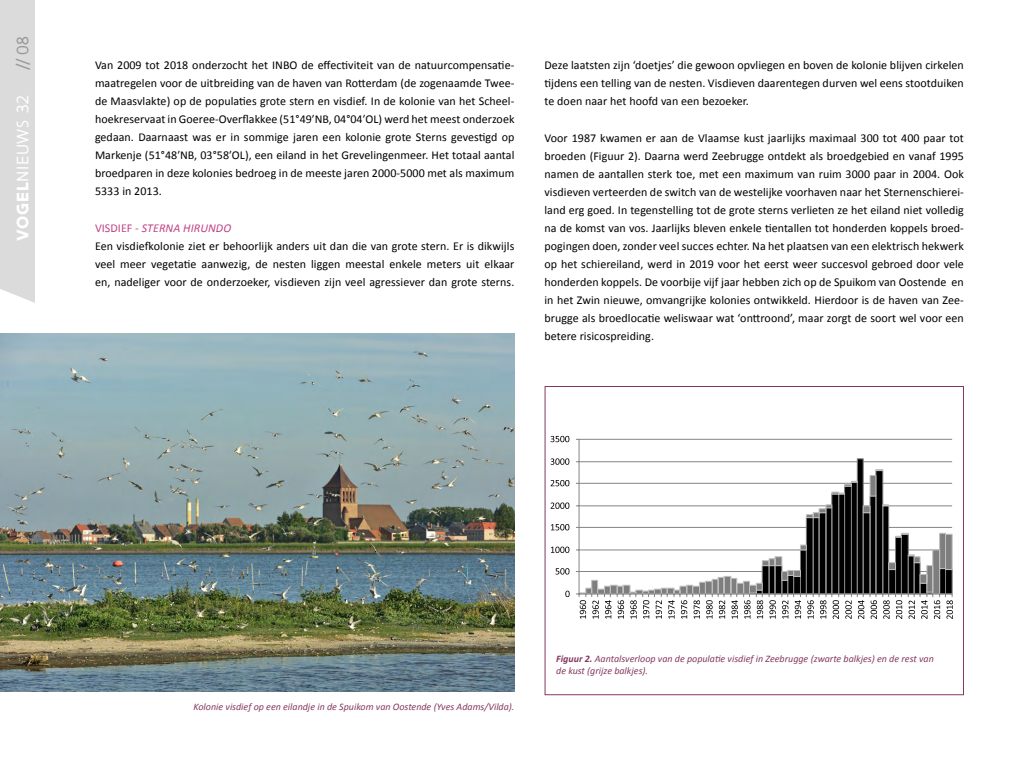
<style>
.page{position:relative;width:1024px;height:768px;background:#fff}
.page>*{position:absolute;margin:0;border:0;box-sizing:border-box;transform-origin:0 0}
.t1{font:18px "Flanders Art Sans";letter-spacing:.05em;color:#fff}
.t2{font:18px "Flanders Art Sans";color:#999}
.BODY{font:12px/18px "Calibri";letter-spacing:.005em;color:#000;text-align:justify}
.subtitel_2_corr{font:italic 12px "Calibri";letter-spacing:.005em;color:#c04384}
.ondertekst{font:italic 10px/11.5px "Calibri";color:#843860}
.s1{font-weight:700}
.s2{font-style:normal}
</style>
<div class="page">
<div style="left:0;top:0;width:35px;height:303px;background:#dbdbdb"></div>
<img style="left:0;top:333px;width:514px;height:359px">
<hr style="left:579px;top:439px;width:373px;height:1px;background:#848484">
<hr style="left:579px;top:461px;width:373px;height:1px;background:#848484">
<svg style="left:580px;top:482px;width:37px;height:111px"></svg>
<hr style="left:579px;top:593px;width:373px;height:1px;background:#848484">
<hr style="left:579px;top:439px;width:1px;height:155px;background:#848484">
<svg style="left:565px;top:591px;width:5px;height:6px"></svg>
<svg style="left:556px;top:568px;width:13px;height:7px"></svg>
<svg style="left:551px;top:547px;width:18px;height:6px"></svg>
<svg style="left:551px;top:524px;width:18px;height:6px"></svg>
<svg style="left:551px;top:503px;width:18px;height:6px"></svg>
<svg style="left:551px;top:480px;width:18px;height:6px"></svg>
<svg style="left:551px;top:458px;width:18px;height:7px"></svg>
<svg style="left:551px;top:436px;width:18px;height:6px"></svg>
<svg style="left:576px;top:593px;width:35px;height:26px"></svg>
<svg style="left:617px;top:458px;width:336px;height:161px"></svg>
<div style="left:545px;top:386px;width:419px;height:309px;border:1px solid #843860"></div>
<h1 class="t2" style="left:12px;top:71px;width:36px;rotate:-90deg">// 08</h1>
<h1 class="t1" style="left:12px;top:241px;width:147px;rotate:-90deg"><span class="s1">VOGEL</span>NIEUWS 32</h1>
<p class="BODY" style="left:95px;top:56px;width:421px">Van 2009 tot 2018 onderzocht het INBO de effectiviteit van de natuurcompensatie&shy;maatregelen voor de uitbreiding van de haven van Rotterdam (de zogenaamde Twee&shy;de Maasvlakte) op de populaties grote stern en visdief. In de kolonie van het Scheel&shy;hoekreservaat in Goeree-Overflakkee (51°49′NB, 04°04′OL) werd het meest onderzoek gedaan. Daarnaast was er in sommige jaren een kolonie grote Sterns gevestigd op Markenje (51°48′NB, 03°58′OL), een eiland in het Grevelingenmeer. Het totaal aantal broedparen in deze kolonies bedroeg in de meeste jaren 2000-5000 met als maximum 5333 in 2013.</p>
<p class="subtitel_2_corr" style="left:95px;top:220px;width:138px"><span class="s2">VISDIEF</span> - STERNA HIRUNDO</p>
<p class="BODY" style="left:95px;top:237px;width:421px">Een visdiefkolonie ziet er behoorlijk anders uit dan die van grote stern. Er is dikwijls veel meer vegetatie aanwezig, de nesten liggen meestal enkele meters uit elkaar en, nadeliger voor de onderzoeker, visdieven zijn veel agressiever dan grote sterns.</p>
<p class="BODY" style="left:544px;top:56px;width:421px">Deze laatsten zijn ‘doetjes’ die gewoon opvliegen en boven de kolonie blijven cirkelen tijdens een telling van de nesten. Visdieven daarentegen durven wel eens stootduiken te doen naar het hoofd van een bezoeker.</p>
<p class="BODY" style="left:544px;top:129px;width:421px">Voor 1987 kwamen er aan de Vlaamse kust jaarlijks maximaal 300 tot 400 paar tot broeden (Figuur 2). Daarna werd Zeebrugge ontdekt als broedgebied en vanaf 1995 namen de aantallen sterk toe, met een maximum van ruim 3000 paar in 2004. Ook visdieven verteerden de switch van de westelijke voorhaven naar het Sternenschierei&shy;land erg goed. In tegenstelling tot de grote sterns verlieten ze het eiland niet volledig na de komst van vos. Jaarlijks bleven enkele tientallen tot honderden koppels broed&shy;pogingen doen, zonder veel succes echter. Na het plaatsen van een elektrisch hekwerk op het schiereiland, werd in 2019 voor het eerst weer succesvol gebroed door vele honderden koppels. De voorbije vijf jaar hebben zich op de Spuikom van Oostende en in het Zwin nieuwe, omvangrijke kolonies ontwikkeld. Hierdoor is de haven van Zee&shy;brugge als broedlocatie weliswaar wat ‘onttroond’, maar zorgt de soort wel voor een betere risicospreiding.</p>
<p class="ondertekst" style="left:194px;top:700px;width:322px">Kolonie visdief op een eilandje in de Spuikom van Oostende (Yves Adams/Vilda).</p>
<p class="ondertekst" style="left:556px;top:653px;width:379px"><span class="s1">Figuur 2.</span> Aantalsverloop van de populatie visdief in Zeebrugge (zwarte balkjes) en de rest van de kust (grijze balkjes).</p>
</div>
